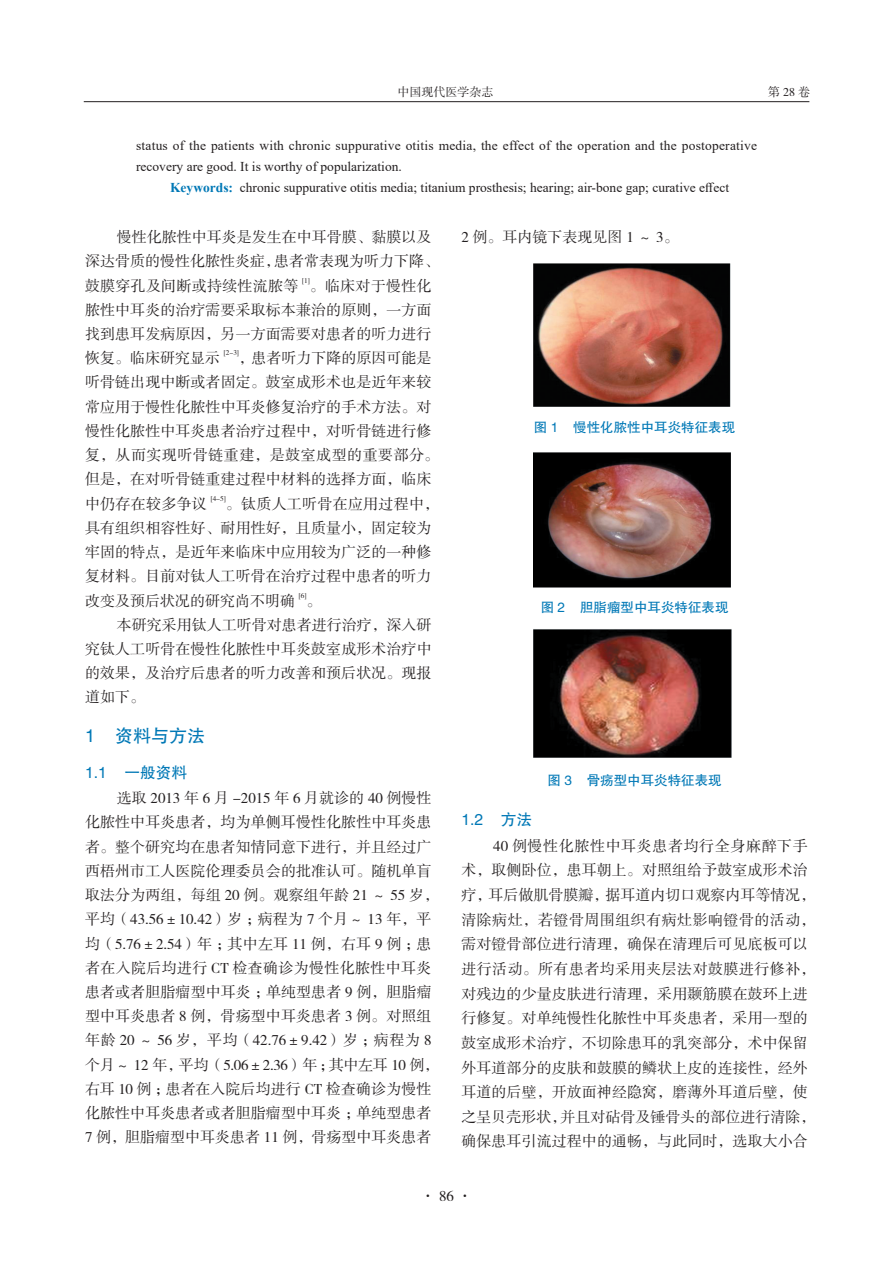
<style>
.page{position:relative;width:893px;height:1263px;background:#fff}
.page>*{position:absolute;margin:0;border:0;box-sizing:border-box;transform-origin:0 0}
._1标题{font:18px "FZHTK GBK1 0";color:#0078b6}
._2标题{font:15.75px "FZHTK GBK1 0";color:#0078b6}
.全文段路样式{font:15px/24.2px "FZSSK GBK1 0";letter-spacing:.005em;color:#231f20}
.英文4{font:13.5px/21px "Times New Roman";color:#231f20}
._4中文标题_1{font:13.5px "FZHTK GBK1 0";color:#0078b6}
.t1{font:12px "FZSSK GBK1 0";color:#231f20}
.全文段路样式-2{font:7.2px "FZSSK GBK1 0";color:#231f20}
.s1{font-weight:700;color:#0078b6}
</style>
<div class="page">
<hr style="left:84px;top:101px;width:725px;height:1px;background:#231f20">
<img style="left:534px;top:263px;width:196px;height:144px">
<img style="left:534px;top:452px;width:196px;height:135px">
<img style="left:534px;top:629px;width:197px;height:128px">
<p class="t1" style="left:397px;top:85px;width:97px">中国现代医学杂志</p>
<p class="t1" style="left:768px;top:85px;width:43px">第28卷</p>
<p class="英文4" style="left:136px;top:135px;width:622px">status of the patients with chronic suppurative otitis media, the effect of the operation and the postoperative recovery are good. It is worthy of popularization.</p>
<p class="英文4" style="left:170px;top:177px;width:561px"><span class="s1">Keywords:</span> chronic suppurative otitis media; titanium prosthesis; hearing; air-bone gap; curative effect</p>
<p class="全文段路样式" style="left:85px;top:226px;width:356px;text-indent:32px">慢性化脓性中耳炎是发生在中耳骨膜、黏膜以及深达骨质的慢性化脓性炎症，患者常表现为听力下降、鼓膜穿孔及间断或持续性流脓等</p>
<p class="全文段路样式-2" style="left:302px;top:277px;width:9px">[1]</p>
<p class="全文段路样式" style="left:85px;top:274px;width:348px;text-align:justify;text-indent:225px">。临床对于慢性化脓性中耳炎的治疗需要采取标本兼治的原则，一方面找到患耳发病原因，另一方面需要对患者的听力进行恢复。临床研究显示</p>
<p class="全文段路样式-2" style="left:224px;top:349px;width:17px">[2-3]</p>
<p class="全文段路样式" style="left:85px;top:347px;width:356px;text-indent:154px">，患者听力下降的原因可能是听骨链出现中断或者固定。鼓室成形术也是近年来较常应用于慢性化脓性中耳炎修复治疗的手术方法。对慢性化脓性中耳炎患者治疗过程中，对听骨链进行修复，从而实现听骨链重建，是鼓室成型的重要部分。但是，在对听骨链重建过程中材料的选择方面，临床中仍存在较多争议</p>
<p class="全文段路样式-2" style="left:211px;top:495px;width:17px">[4-5]</p>
<p class="全文段路样式" style="left:85px;top:492px;width:356px;text-indent:141px">。钛质人工听骨在应用过程中，具有组织相容性好、耐用性好，且质量小，固定较为牢固的特点，是近年来临床中应用较为广泛的一种修复材料。目前对钛人工听骨在治疗过程中患者的听力改变及预后状况的研究尚不明确</p>
<p class="全文段路样式-2" style="left:299px;top:591px;width:9px">[6]</p>
<p class="全文段路样式" style="left:306px;top:589px;width:16px">。</p>
<p class="全文段路样式" style="left:85px;top:613px;width:348px;text-align:justify;text-indent:32px">本研究采用钛人工听骨对患者进行治疗，深入研究钛人工听骨在慢性化脓性中耳炎鼓室成形术治疗中的效果，及治疗后患者的听力改善和预后状况。现报道如下。</p>
<p class="_1标题" style="left:85px;top:726px;width:121px">1 资料与方法</p>
<p class="_2标题" style="left:85px;top:764px;width:104px">1.1 一般资料</p>
<p class="全文段路样式" style="left:85px;top:787px;width:356px;text-indent:32px">选取 2013 年 6 月 -2015 年 6 月就诊的 40 例慢性化脓性中耳炎患者，均为单侧耳慢性化脓性中耳炎患者。整个研究均在患者知情同意下进行，并且经过广西梧州市工人医院伦理委员会的批准认可。随机单盲取法分为两组，每组 20 例。观察组年龄 21 ～ 55 岁，平均（43.56±10.42）岁；病程为 7 个月～ 13 年，平均（5.76±2.54）年；其中左耳 11 例，右耳 9 例；患者在入院后均进行 CT 检查确诊为慢性化脓性中耳炎患者或者胆脂瘤型中耳炎；单纯型患者 9 例，胆脂瘤型中耳炎患者 8 例，骨疡型中耳炎患者 3 例。对照组年龄 20 ～ 56 岁，平均（42.76±9.42）岁；病程为 8个月～ 12 年，平均（5.06±2.36）年；其中左耳 10 例，右耳 10 例；患者在入院后均进行 CT 检查确诊为慢性化脓性中耳炎患者或者胆脂瘤型中耳炎；单纯型患者<br>7 例，胆脂瘤型中耳炎患者 11 例，骨疡型中耳炎患者</p>
<p class="全文段路样式" style="left:461px;top:226px;width:219px">2 例。耳内镜下表现见图 1 ～ 3。</p>
<p class="_4中文标题_1" style="left:534px;top:420px;width:203px">图 1 慢性化脓性中耳炎特征表现</p>
<p class="_4中文标题_1" style="left:541px;top:600px;width:189px">图 2 胆脂瘤型中耳炎特征表现</p>
<p class="_4中文标题_1" style="left:547px;top:773px;width:176px">图 3 骨疡型中耳炎特征表现</p>
<p class="_2标题" style="left:461px;top:811px;width:72px">1.2 方法</p>
<p class="全文段路样式" style="left:461px;top:834px;width:356px;line-height:24.6px;text-indent:32px">40 例慢性化脓性中耳炎患者均行全身麻醉下手术，取侧卧位，患耳朝上。对照组给予鼓室成形术治疗，耳后做肌骨膜瓣，据耳道内切口观察内耳等情况，清除病灶，若镫骨周围组织有病灶影响镫骨的活动，需对镫骨部位进行清理，确保在清理后可见底板可以进行活动。所有患者均采用夹层法对鼓膜进行修补，对残边的少量皮肤进行清理，采用颞筋膜在鼓环上进行修复。对单纯慢性化脓性中耳炎患者，采用一型的鼓室成形术治疗，不切除患耳的乳突部分，术中保留外耳道部分的皮肤和鼓膜的鳞状上皮的连接性，经外耳道的后壁，开放面神经隐窝，磨薄外耳道后壁，使之呈贝壳形状，并且对砧骨及锤骨头的部位进行清除，确保患耳引流过程中的通畅，与此同时，选取大小合</p>
<p class="全文段路样式" style="left:420px;top:1184px;width:54px">· 86 ·</p>
</div>
